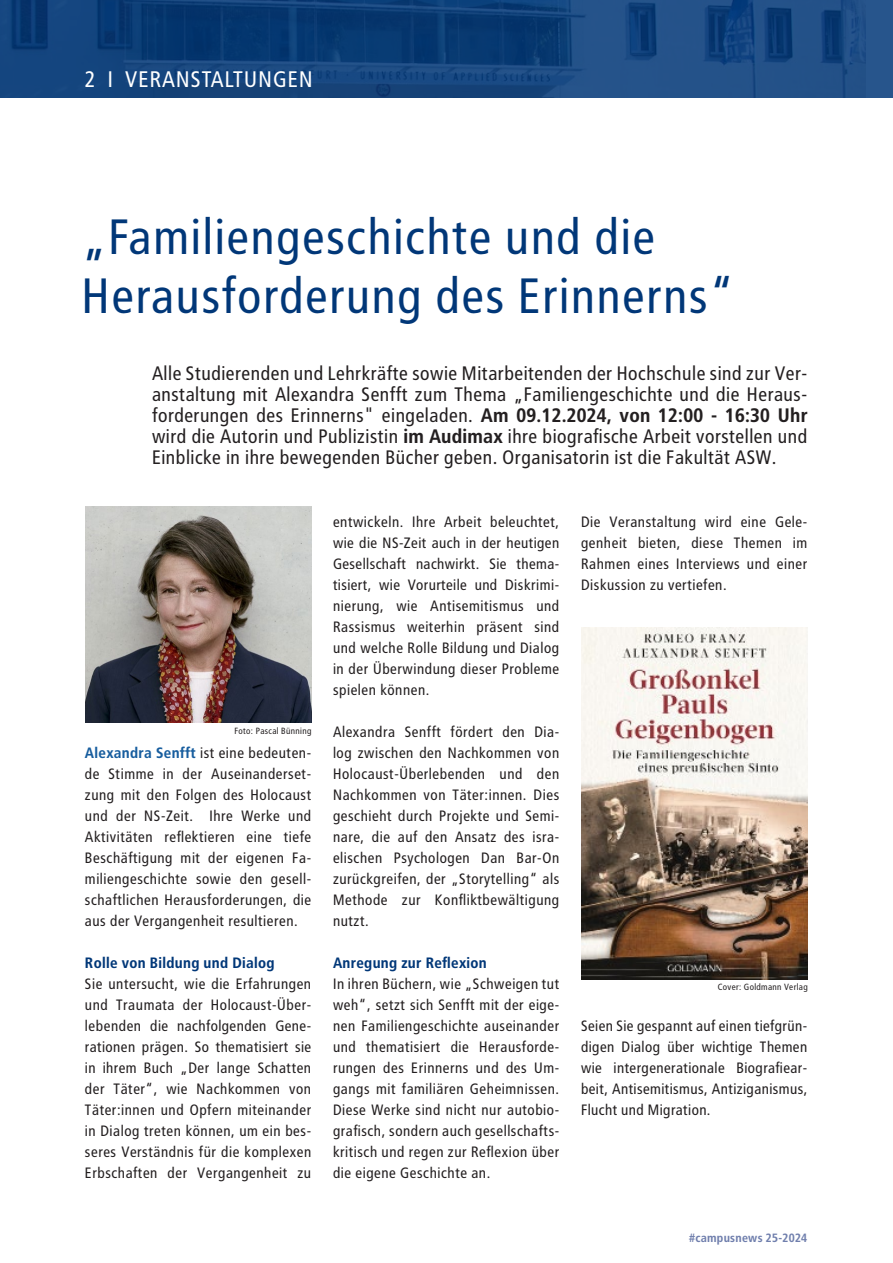
<style>
.page{position:relative;width:893px;height:1263px;background:#fff}
.page>*{position:absolute;margin:0;border:0;box-sizing:border-box;transform-origin:0 0}
.t1{font:49.5px/59.4px "Transit OT";color:#013778}
.t2{font:22.5px "Transit OT";letter-spacing:.01em;color:#fff}
.t3{font:19.5px/21px "Transit OT";letter-spacing:-.01em;color:#231f20;text-align:justify}
.t4{font:15px/21px "Transit OT";color:#231f20;text-align:justify}
.t5{font:700 15px "Transit OT";color:#013778}
.t6{font:700 12px "Transit OT";color:#707fad}
.t7{font:9px "Transit OT";color:#231f20}
.s1{color:#231f20}
.s2{font-weight:700}
.s3{font-weight:700;color:#175d9e}
</style>
<div class="page">
<svg style="left:0;top:0;width:893px;height:98px;background:#14437b"></svg>
<img style="left:85px;top:506px;width:227px;height:217px">
<img style="left:581px;top:628px;width:227px;height:351px">
<p class="t2" style="left:20px;top:67px;width:295px"><span class="s1">SIT, TE</span> 2 I VERANSTALTUNGEN</p>
<p class="t1" style="left:82px;top:207px;width:656px">„Familiengeschichte und die<br>Herausforderung des Erinnerns“</p>
<p class="t3" style="left:152px;top:363px;width:657px">Alle Studierenden und Lehrkräfte sowie Mitarbeitenden der Hochschule sind zur Ver&shy;anstaltung mit Alexandra Senfft zum Thema „Familiengeschichte und die Heraus&shy;forderungen des Erinnerns" eingeladen. <span class="s2">Am 09.12.2024, von 12:00 - 16:30 Uhr </span>wird die Autorin und Publizistin <span class="s2">im Audimax</span> ihre biografische Arbeit vorstellen und Einblicke in ihre bewegenden Bücher geben. Organisatorin ist die Fakultät ASW.</p>
<p class="t7" style="left:234px;top:725px;width:79px">Foto: Pascal Bünning</p>
<p class="t4" style="left:85px;top:743px;width:228px"><span class="s3">Alexandra Senfft</span> ist eine bedeuten&shy;de Stimme in der Auseinanderset&shy;zung mit den Folgen des Holocaust und der NS-Zeit. Ihre Werke und Aktivitäten reflektieren eine tiefe Beschäftigung mit der eigenen Fa&shy;miliengeschichte sowie den gesell&shy;schaftlichen Herausforderungen, die aus der Vergangenheit resultieren.</p>
<p class="t5" style="left:85px;top:954px;width:191px">Rolle von Bildung und Dialog</p>
<p class="t4" style="left:85px;top:974px;width:228px">Sie untersucht, wie die Erfahrungen und Traumata der Holocaust-Über&shy;lebenden die nachfolgenden Gene&shy;rationen prägen. So thematisiert sie in ihrem Buch „Der lange Schatten der Täter“, wie Nachkommen von Täter:innen und Opfern miteinander in Dialog treten können, um ein bes&shy;seres Verständnis für die komplexen Erbschaften der Vergangenheit zu</p>
<p class="t4" style="left:333px;top:512px;width:228px">entwickeln. Ihre Arbeit beleuchtet, wie die NS-Zeit auch in der heutigen Gesellschaft nachwirkt. Sie thema&shy;tisiert, wie Vorurteile und Diskrimi&shy;nierung, wie Antisemitismus und Rassismus weiterhin präsent sind und welche Rolle Bildung und Dialog in der Überwindung dieser Probleme spielen können.</p>
<p class="t4" style="left:333px;top:722px;width:228px">Alexandra Senfft fördert den Dia&shy;log zwischen den Nachkommen von Holocaust-Überlebenden und den Nachkommen von Täter:innen. Dies geschieht durch Projekte und Semi&shy;nare, die auf den Ansatz des isra&shy;elischen Psychologen Dan Bar-On zurückgreifen, der „Storytelling“ als Methode zur Konfliktbewältigung nutzt.</p>
<p class="t5" style="left:333px;top:954px;width:156px">Anregung zur Reflexion</p>
<p class="t4" style="left:333px;top:974px;width:228px">In ihren Büchern, wie „Schweigen tut weh“, setzt sich Senfft mit der eige&shy;nen Familiengeschichte auseinander und thematisiert die Herausforde&shy;rungen des Erinnerns und des Um&shy;gangs mit familiären Geheimnissen.<br>Diese Werke sind nicht nur autobio&shy;grafisch, sondern auch gesellschafts&shy;kritisch und regen zur Reflexion über die eigene Geschichte an.</p>
<p class="t4" style="left:581px;top:512px;width:228px">Die Veranstaltung wird eine Gele&shy;genheit bieten, diese Themen im Rahmen eines Interviews und einer Diskussion zu vertiefen.</p>
<p class="t7" style="left:718px;top:981px;width:92px">Cover: Goldmann Verlag</p>
<p class="t4" style="left:581px;top:1016px;width:228px">Seien Sie gespannt auf einen tiefgrün&shy;digen Dialog über wichtige Themen wie intergenerationale Biografiear&shy;beit, Antisemitismus, Antiziganismus, Flucht und Migration.</p>
<p class="t6" style="left:689px;top:1230px;width:120px">#campusnews 25-2024</p>
</div>
